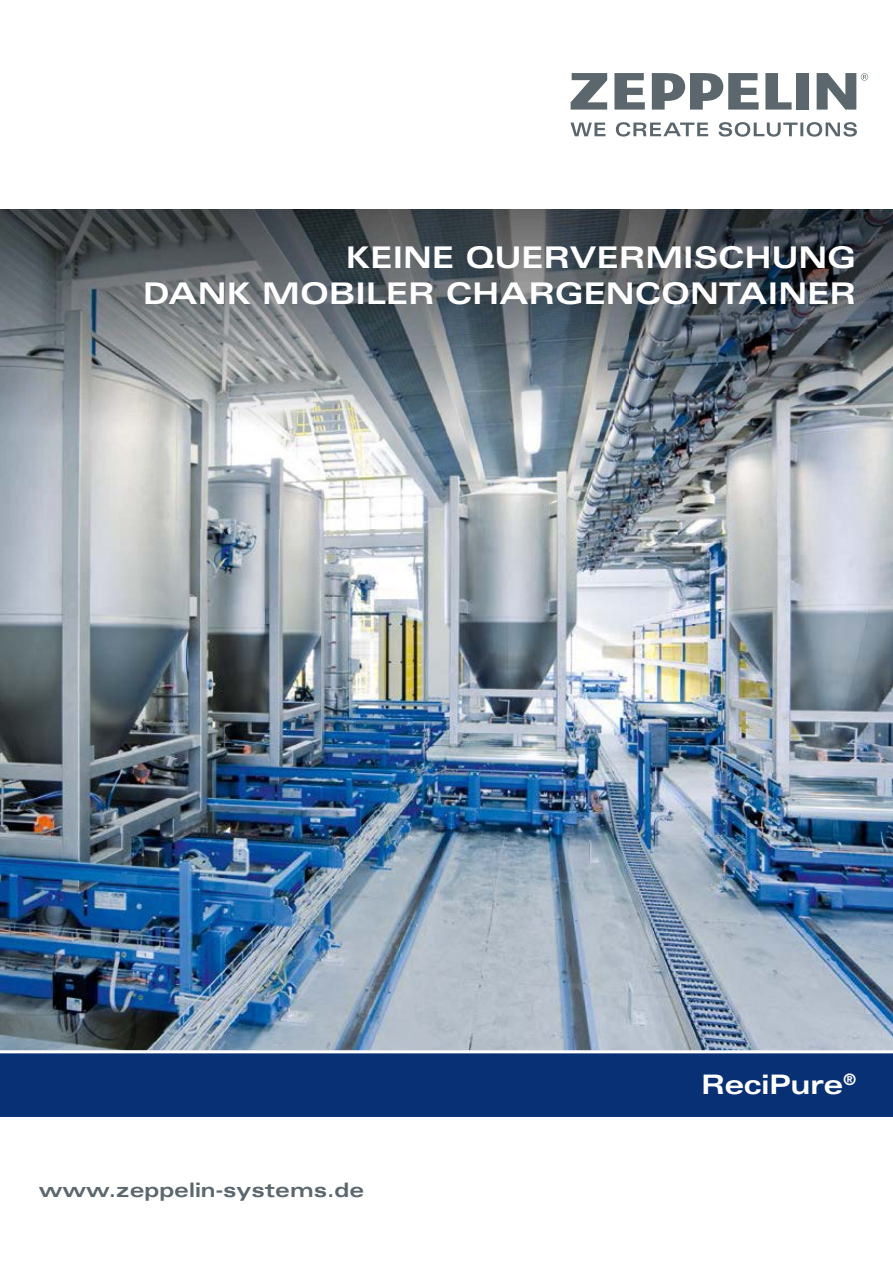
<style>
.page{position:relative;width:893px;height:1263px;background:#fff}
.page>*{position:absolute;margin:0;border:0;box-sizing:border-box;transform-origin:0 0}
.t1{font:700 expanded 30px/36px "Univers LT Std";color:#fff;text-align:right}
.t2{font:700 expanded 27px "Univers LT Std";letter-spacing:-.02em;color:#fff}
.t3{font:700 expanded 20.1px "Univers LT Std";color:#5c676d}
</style>
<div class="page">
<svg style="left:571px;top:73px;width:36px;height:37px"></svg>
<svg style="left:817px;top:73px;width:51px;height:37px"></svg>
<div style="left:796px;top:73px;width:12px;height:37px;background:#5c676d"></div>
<svg style="left:765px;top:73px;width:27px;height:37px"></svg>
<svg style="left:614px;top:73px;width:31px;height:37px"></svg>
<svg style="left:652px;top:73px;width:107px;height:37px"></svg>
<svg style="left:570px;top:122px;width:287px;height:15px"></svg>
<img style="left:0;top:209px;width:893px;height:841px">
<div style="left:0;top:1053px;width:893px;height:64px;background:#083074"></div>
<img style="left:0;top:210px;width:893px;height:318px">
<p class="t1" style="left:143px;top:239px;width:714px">KEINE QUERVERMISCHUNG<br>DANK MOBILER CHARGENCONTAINER</p>
<p class="t3" style="left:39px;top:1178px;width:327px">www.zeppelin-systems.de</p>
<p class="t2" style="left:701px;top:1069px;width:157px">ReciPure<sup>®</sup></p>
</div>
